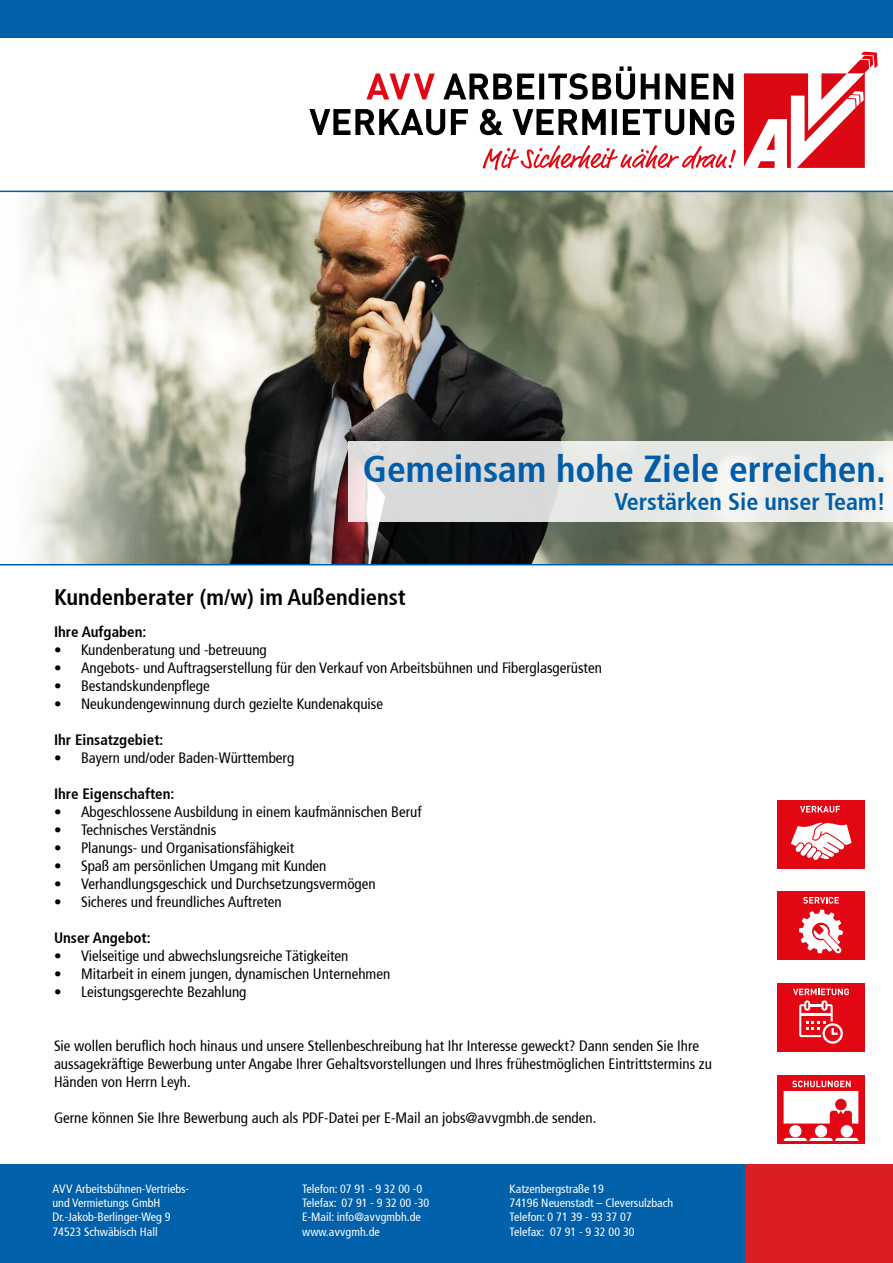
<style>
.page{position:relative;width:893px;height:1263px;background:#fff}
.page>*{position:absolute;margin:0;border:0;box-sizing:border-box;transform-origin:0 0}
.t1{font:700 condensed 37.5px "Frutiger 67";color:#005da9}
.t2{font:700 condensed 24px "Frutiger 67";color:#005da9}
.t3{font:700 condensed 22.5px "Frutiger 67";color:#000}
.t4{font:condensed 15px/18px "Frutiger 57";color:#000}
.t5{font:700 condensed 15px "Frutiger 67";color:#000}
.t6{font:condensed 12px/14.4px "Frutiger 57";color:#fff}
</style>
<div class="page">
<svg style="left:483px;top:145px;width:253px;height:25px"></svg>
<svg style="left:309px;top:66px;width:425px;height:69px"></svg>
<svg style="left:744px;top:52px;width:134px;height:116px"></svg>
<div style="left:0;top:0;width:893px;height:38px;background:#0060aa"></div>
<div style="left:0;top:1164px;width:893px;height:99px;background:#0060aa"></div>
<div style="left:745px;top:1164px;width:148px;height:99px;background:#da1f24"></div>
<div style="left:777px;top:1075px;width:88px;height:68px;background:#e30613"></div>
<svg style="left:784px;top:1081px;width:74px;height:60px"></svg>
<div style="left:777px;top:983px;width:88px;height:68px;background:#e30613"></div>
<svg style="left:793px;top:988px;width:56px;height:56px"></svg>
<div style="left:777px;top:800px;width:88px;height:69px;background:#e30613"></div>
<svg style="left:800px;top:806px;width:40px;height:6px"></svg>
<svg style="left:791px;top:823px;width:60px;height:37px"></svg>
<div style="left:777px;top:891px;width:88px;height:69px;background:#e30613"></div>
<svg style="left:803px;top:897px;width:36px;height:6px"></svg>
<svg style="left:799px;top:910px;width:44px;height:43px"></svg>
<svg style="left:0;top:191px;width:893px;height:374px;background:#969687"></svg>
<svg style="left:348px;top:442px;width:545px;height:80px;background:#e4e4e3"></svg>
<h1 class="t1" style="left:363px;top:446px;width:524px">Gemeinsam hohe Ziele erreichen.</h1>
<h2 class="t2" style="left:614px;top:488px;width:273px">Verstärken Sie unser Team!</h2>
<h3 class="t3" style="left:54px;top:584px;width:353px">Kundenberater (m/w) im Außendienst</h3>
<p class="t5" style="left:54px;top:623px;width:94px">Ihre Aufgaben:</p>
<p class="t4" style="left:54px;top:641px;width:214px">• Kundenberatung und -betreuung</p>
<p class="t4" style="left:54px;top:659px;width:549px">• Angebots- und Auftragserstellung für den Verkauf von Arbeitsbühnen und Fiberglasgerüsten</p>
<p class="t4" style="left:54px;top:677px;width:157px">• Bestandskundenpflege</p>
<p class="t4" style="left:54px;top:695px;width:331px">• Neukundengewinnung durch gezielte Kundenakquise</p>
<p class="t5" style="left:54px;top:731px;width:111px">Ihr Einsatzgebiet:</p>
<p class="t4" style="left:54px;top:749px;width:242px">• Bayern und/oder Baden-Württemberg</p>
<p class="t5" style="left:54px;top:785px;width:122px">Ihre Eigenschaften:</p>
<p class="t4" style="left:54px;top:803px;width:369px">• Abgeschlossene Ausbildung in einem kaufmännischen Beruf</p>
<p class="t4" style="left:54px;top:821px;width:164px">• Technisches Verständnis</p>
<p class="t4" style="left:54px;top:839px;width:242px">• Planungs- und Organisationsfähigkeit</p>
<p class="t4" style="left:54px;top:857px;width:274px">• Spaß am persönlichen Umgang mit Kunden</p>
<p class="t4" style="left:54px;top:875px;width:323px">• Verhandlungsgeschick und Durchsetzungsvermögen</p>
<p class="t4" style="left:54px;top:893px;width:229px">• Sicheres und freundliches Auftreten</p>
<p class="t5" style="left:54px;top:929px;width:98px">Unser Angebot:</p>
<p class="t4" style="left:54px;top:947px;width:296px">• Vielseitige und abwechslungsreiche Tätigkeiten</p>
<p class="t4" style="left:54px;top:965px;width:338px">• Mitarbeit in einem jungen, dynamischen Unternehmen</p>
<p class="t4" style="left:54px;top:983px;width:194px">• Leistungsgerechte Bezahlung</p>
<p class="t4" style="left:54px;top:1037px;width:659px">Sie wollen beruflich hoch hinaus und unsere Stellenbeschreibung hat Ihr Interesse geweckt? Dann senden Sie Ihre aussagekräftige Bewerbung unter Angabe Ihrer Gehaltsvorstellungen und Ihres frühestmöglichen Eintrittstermins zu<br>Händen von Herrn Leyh.</p>
<p class="t4" style="left:54px;top:1109px;width:544px">Gerne können Sie Ihre Bewerbung auch als PDF-Datei per E-Mail an jobs@avvgmbh.de senden.</p>
<p class="t6" style="left:53px;top:1181px;width:138px">AVV Arbeitsbühnen-Vertriebs&shy;und Vermietungs GmbH<br>Dr.-Jakob-Berlinger-Weg 9<br>74523 Schwäbisch Hall</p>
<p class="t6" style="left:302px;top:1181px;width:129px">Telefon: 07 91 - 9 32 00 -0<br>Telefax: 07 91 - 9 32 00 -30<br>E-Mail: info@avvgmbh.de www.avvgmh.de</p>
<p class="t6" style="left:510px;top:1181px;width:165px">Katzenbergstraße 19<br>74196 Neuenstadt – Cleversulzbach<br>Telefon: 0 71 39 - 93 37 07<br>Telefax: 07 91 - 9 32 00 30</p>
</div>
